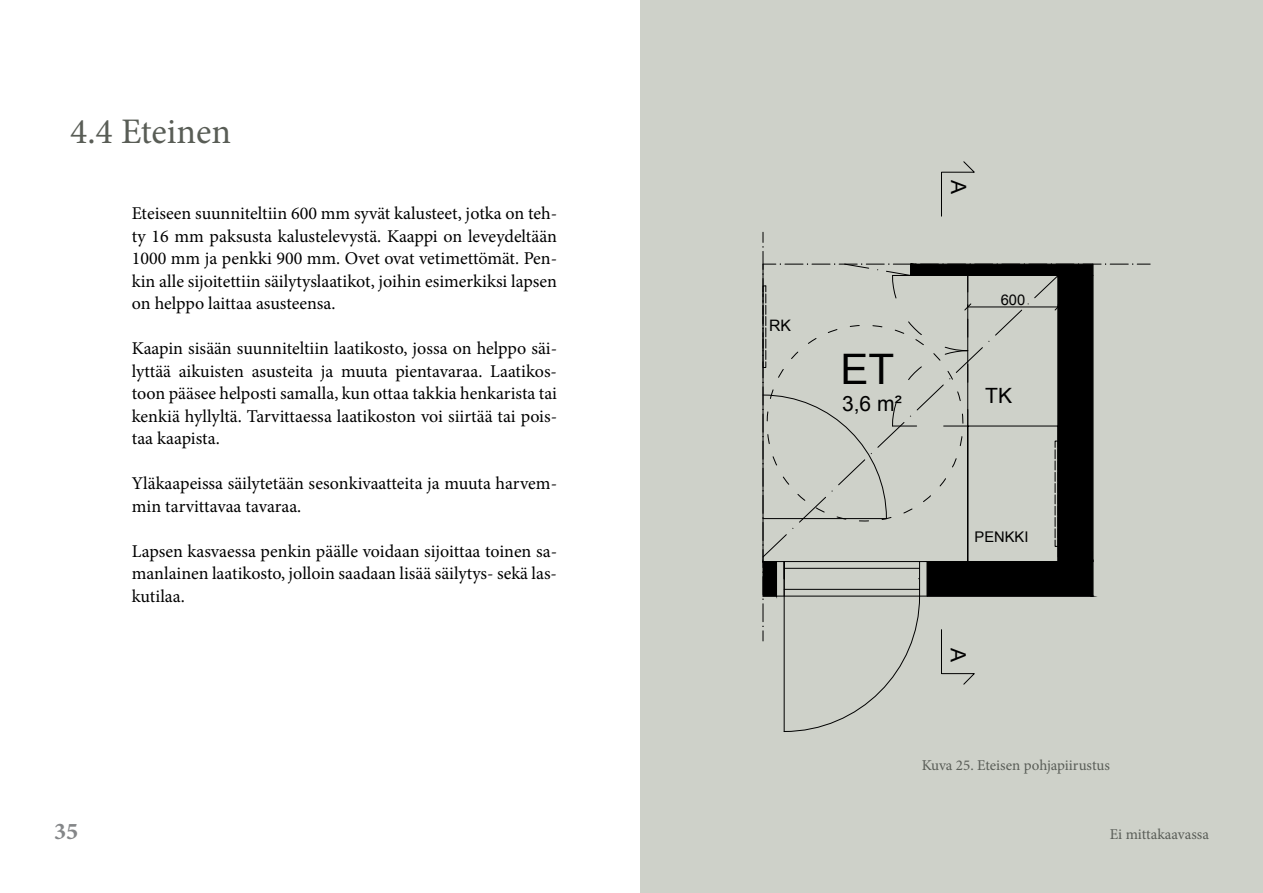
<style>
.page{position:relative;width:1263px;height:893px;background:#fff}
.page>*{position:absolute;margin:0;border:0;box-sizing:border-box;transform-origin:0 0}
.t1{font:42px "Arial";color:#000}
.t2{font:36px "Minion Pro";color:#595d56}
.t3{font:24px "Minion Variable Concept";color:#848688}
.t4{font:21px "Arial";color:#000}
.t5{font:18px/22.5px "Minion Pro";color:#000;text-align:justify}
.t6{font:15.75px "Arial";color:#000}
.t7{font:15px "Minion Pro";color:#595d57}
.t8{font:14.7px "Arial";color:#000}
</style>
<div class="page">
<div style="left:640px;top:0;width:623px;height:893px;background:#ced1c9"></div>
<svg style="left:941px;top:161px;width:34px;height:56px"></svg>
<svg style="left:762px;top:232px;width:388px;height:500px"></svg>
<h2 class="t2" style="left:70px;top:107px;width:162px">4.4 Eteinen</h2>
<p class="t5" style="left:132px;top:202px;width:427px">Eteiseen suunniteltiin 600 mm syvät kalusteet, jotka on teh&shy;ty 16 mm paksusta kalustelevystä. Kaappi on leveydeltään 1000 mm ja penkki 900 mm. Ovet ovat vetimettömät. Pen&shy;kin alle sijoitettiin säilytyslaatikot, joihin esimerkiksi lapsen on helppo laittaa asusteensa.</p>
<p class="t5" style="left:132px;top:337px;width:427px">Kaapin sisään suunniteltiin laatikosto, jossa on helppo säi&shy;lyttää aikuisten asusteita ja muuta pientavaraa. Laatikos&shy;toon pääsee helposti samalla, kun ottaa takkia henkarista tai kenkiä hyllyltä. Tarvittaessa laatikoston voi siirtää tai pois&shy;taa kaapista.</p>
<p class="t5" style="left:132px;top:472px;width:427px">Yläkaapeissa säilytetään sesonkivaatteita ja muuta harvem&shy;min tarvittavaa tavaraa.</p>
<p class="t5" style="left:132px;top:540px;width:427px">Lapsen kasvaessa penkin päälle voidaan sijoittaa toinen sa&shy;manlainen laatikosto, jolloin saadaan lisää säilytys- sekä las&shy;kutilaa.</p>
<h3 class="t3" style="left:54px;top:814px;width:26px">35</h3>
<p class="t6" style="left:769px;top:315px;width:23px">RK</p>
<h1 class="t1" style="left:840px;top:342px;width:55px">ET</h1>
<p class="t4" style="left:842px;top:390px;width:61px">3,6 m²</p>
<p class="t4" style="left:972px;top:180px;width:16px;rotate:90deg">A</p>
<p class="t8" style="left:1001px;top:290px;width:26px">600</p>
<p class="t4" style="left:985px;top:382px;width:28px">TK</p>
<p class="t8" style="left:974px;top:527px;width:56px">PENKKI</p>
<p class="t4" style="left:972px;top:648px;width:16px;rotate:90deg">A</p>
<p class="t7" style="left:922px;top:755px;width:190px">Kuva 25. Eteisen pohjapiirustus</p>
<p class="t7" style="left:1110px;top:824px;width:101px">Ei mittakaavassa</p>
</div>
